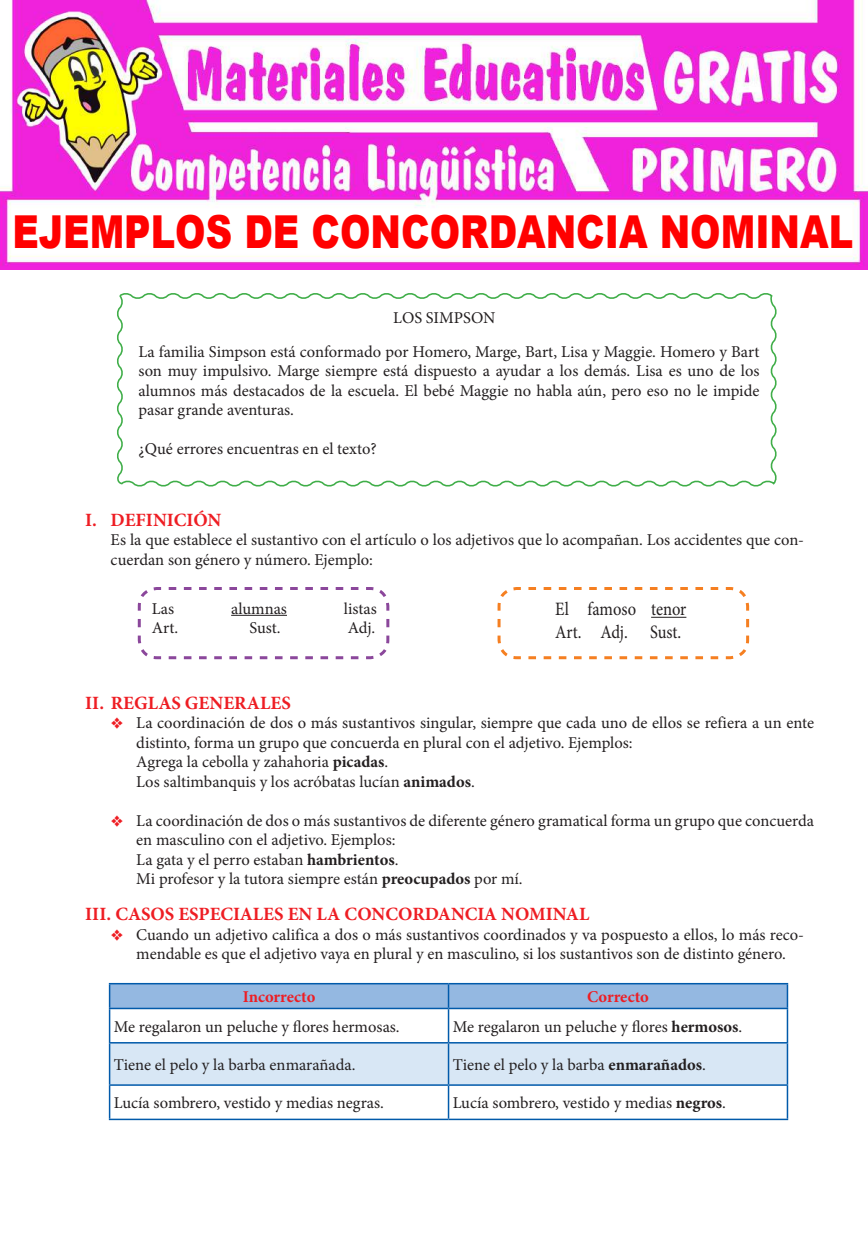
<style>
.page{position:relative;width:868px;height:1234px;background:#fff}
.page>*{position:absolute;margin:0;border:0;box-sizing:border-box;transform-origin:0 0}
.t1{font:900 45.45px "Arial";color:#f00;scale:.81 1}
.t2{font:18.9px/22.4px "Minion Pro";letter-spacing:-.005em;color:#231f20;scale:.87 1}
.t3{font:700 18.75px "Minion Pro";color:#ee1d23}
.t4{font:16.5px/19.5px "Minion Pro";color:#231f20}
.t5{font:700 16.5px "Minion Pro";color:#ee1d23}
.s1{font-weight:700}
</style>
<div class="page">
<svg style="left:117px;top:293px;width:660px;height:194px"></svg>
<svg style="left:137px;top:587px;width:253px;height:73px"></svg>
<svg style="left:497px;top:587px;width:253px;height:73px"></svg>
<svg style="left:110px;top:1008px;width:676px;height:110px"></svg>
<div style="left:110px;top:1043px;width:676px;height:41px;background:#d8e7f5"></div>
<hr style="left:109px;top:982px;width:339px;height:2px;background:#015aaa">
<div style="left:109px;top:984px;width:677px;height:23px;background:#94b8e1"></div>
<hr style="left:448px;top:982px;width:340px;height:2px;background:#015aaa">
<hr style="left:786px;top:984px;width:2px;height:23px;background:#015aaa">
<hr style="left:447px;top:1008px;width:2px;height:33px;background:#015aaa">
<hr style="left:447px;top:1085px;width:2px;height:33px;background:#015aaa">
<hr style="left:447px;top:1043px;width:2px;height:41px;background:#015aaa">
<hr style="left:109px;top:1007px;width:339px;height:1px;background:#015aaa">
<hr style="left:109px;top:1008px;width:1px;height:33px;background:#015aaa">
<hr style="left:448px;top:1007px;width:340px;height:1px;background:#015aaa">
<hr style="left:786px;top:1008px;width:2px;height:33px;background:#015aaa">
<hr style="left:109px;top:1041px;width:339px;height:2px;background:#015aaa">
<hr style="left:109px;top:1043px;width:1px;height:41px;background:#015aaa">
<hr style="left:448px;top:1041px;width:340px;height:2px;background:#015aaa">
<hr style="left:786px;top:1043px;width:2px;height:41px;background:#015aaa">
<hr style="left:109px;top:1084px;width:339px;height:1px;background:#015aaa">
<hr style="left:448px;top:1084px;width:340px;height:1px;background:#015aaa">
<hr style="left:109px;top:1085px;width:1px;height:33px;background:#015aaa">
<hr style="left:786px;top:1085px;width:2px;height:33px;background:#015aaa">
<hr style="left:109px;top:1118px;width:339px;height:1px;background:#015aaa">
<hr style="left:448px;top:1118px;width:340px;height:1px;background:#015aaa">
<img style="left:0;top:1px;width:867px;height:269px">
<h1 class="t1" style="left:12px;top:198px;width:1039px">EJEMPLOS DE CONCORDANCIA NOMINAL</h1>
<p class="t4" style="left:138px;top:300px;width:622px;line-height:34px;text-align:center">LOS SIMPSON<br>La familia Simpson está conformado por Homero, Marge, Bart, Lisa y Maggie. Homero y Bart</p>
<p class="t4" style="left:138px;top:361px;width:622px;text-align:justify">son muy impulsivo. Marge siempre está dispuesto a ayudar a los demás. Lisa es uno de los alumnos más destacados de la escuela. El bebé Maggie no habla aún, pero eso no le impide pasar grande aventuras.</p>
<p class="t4" style="left:138px;top:439px;width:239px">¿Qué errores encuentras en el texto?</p>
<p class="t3" style="left:85px;top:506px;width:138px">I. DEFINICIÓN</p>
<p class="t4" style="left:111px;top:530px;width:695px">Es la que establece el sustantivo con el artículo o los adjetivos que lo acompañan. Los accidentes que con&shy;cuerdan son género y número. Ejemplo:</p>
<p class="t4" style="left:152px;top:598px;width:24px">Las</p>
<p class="t4" style="left:231px;top:598px;width:57px">alumnas</p>
<p class="t4" style="left:344px;top:598px;width:34px">listas</p>
<p class="t4" style="left:152px;top:618px;width:28px">Art.</p>
<p class="t4" style="left:249px;top:618px;width:33px">Sust.</p>
<p class="t4" style="left:348px;top:618px;width:29px">Adj.</p>
<p class="t2" style="left:555px;top:598px;width:152px">El famoso tenor<br>Art. Adj. Sust.</p>
<p class="t3" style="left:85px;top:689px;width:207px">II. REGLAS GENERALES</p>
<p class="t4" style="left:136px;top:713px;width:679px">La coordinación de dos o más sustantivos singular, siempre que cada uno de ellos se refiera a un ente distinto, forma un grupo que concuerda en plural con el adjetivo. Ejemplos:<br>Agrega la cebolla y zahahoria <span class="s1">picadas</span>.<br>Los saltimbanquis y los acróbatas lucían <span class="s1">animados</span>.</p>
<p class="t4" style="left:136px;top:810px;width:679px">La coordinación de dos o más sustantivos de diferente género gramatical forma un grupo que concuerda en masculino con el adjetivo. Ejemplos:<br>La gata y el perro estaban <span class="s1">hambrientos</span>.<br>Mi profesor y la tutora siempre están <span class="s1">preocupados</span> por mí.</p>
<p class="t3" style="left:85px;top:900px;width:505px">III. CASOS ESPECIALES EN LA CONCORDANCIA NOMINAL</p>
<p class="t4" style="left:136px;top:924px;width:669px">Cuando un adjetivo califica a dos o más sustantivos coordinados y va pospuesto a ellos, lo más reco&shy;mendable es que el adjetivo vaya en plural y en masculino, si los sustantivos son de distinto género.</p>
<p class="t5" style="left:243px;top:984px;width:74px">Incorrecto</p>
<p class="t5" style="left:587px;top:984px;width:63px">Correcto</p>
<p class="t4" style="left:114px;top:1016px;width:287px">Me regalaron un peluche y flores hermosas.</p>
<p class="t4" style="left:452px;top:1016px;width:291px">Me regalaron un peluche y flores <span class="s1">hermosos</span>.</p>
<p class="t4" style="left:114px;top:1054px;width:243px">Tiene el pelo y la barba enmarañada.</p>
<p class="t4" style="left:452px;top:1054px;width:254px">Tiene el pelo y la barba <span class="s1">enmarañados</span>.</p>
<p class="t4" style="left:114px;top:1092px;width:271px">Lucía sombrero, vestido y medias negras.</p>
<p class="t4" style="left:452px;top:1092px;width:274px">Lucía sombrero, vestido y medias <span class="s1">negros</span>.</p>
</div>
